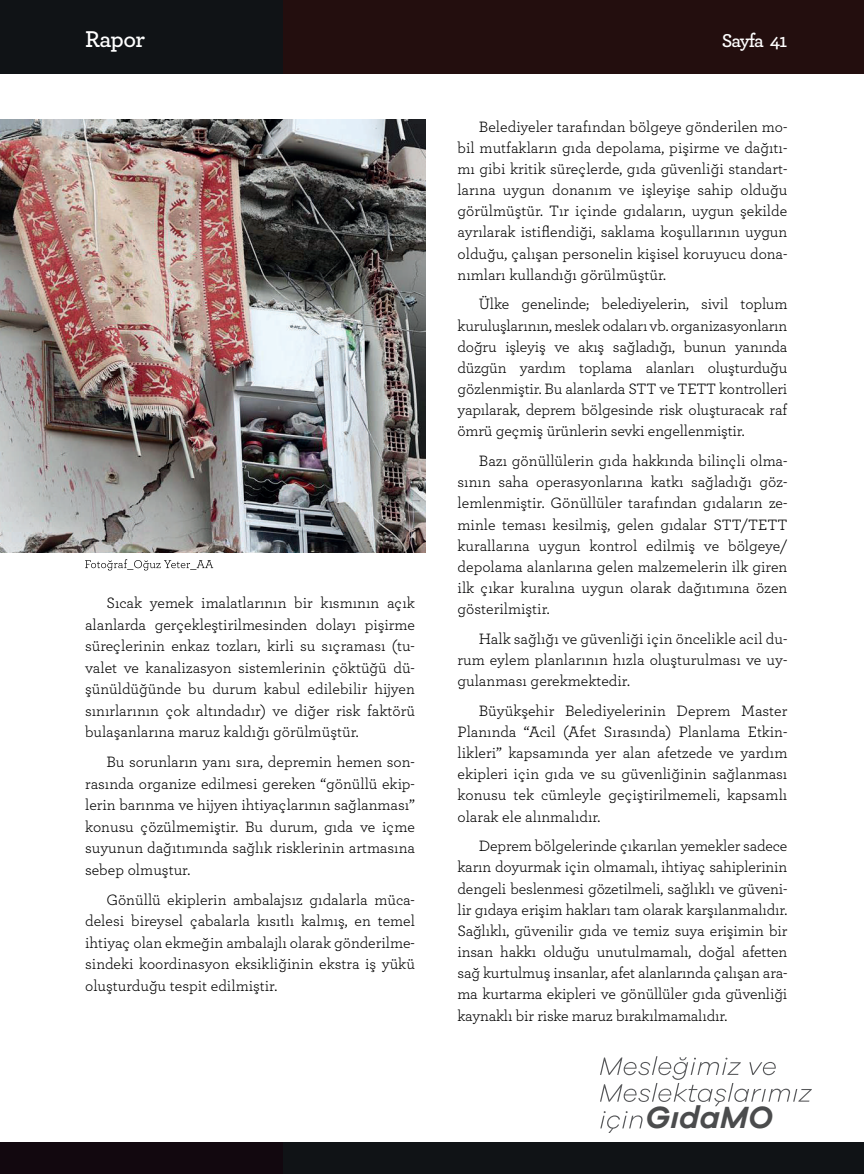
<style>
.page{position:relative;width:864px;height:1174px;background:#fff}
.page>*{position:absolute;margin:0;border:0;box-sizing:border-box;transform-origin:0 0}
.t1{font:italic 600 31.65px "Galano Grotesque";color:#4b4c4d}
.t2{font:600 24px "Archer";letter-spacing:-.025em;color:#fff}
.t3{font:600 19.5px "Archer";letter-spacing:-.06em;color:#fff}
.t4{font:15.75px/21.1px "Archer";color:#000001;text-align:justify}
</style>
<div class="page">
<div style="left:282px;top:1142px;width:581px;height:32px;background:#101316"></div>
<div style="left:0;top:1142px;width:282px;height:32px;background:#12080f"></div>
<div style="left:282px;top:0;width:581px;height:73px;background:#230e0e"></div>
<div style="left:0;top:0;width:282px;height:73px;background:#101316"></div>
<svg style="left:600px;top:1056px;width:211px;height:77px"></svg>
<img style="left:0;top:119px;width:425px;height:434px">
<svg style="left:85px;top:559px;width:128px;height:11px"></svg>
<h2 class="t2" style="left:85px;top:21px;width:61px">Rapor</h2>
<p class="t4" style="left:85px;top:591px;width:331px;text-indent:21px">Sıcak yemek imalatlarının bir kısmının açık alanlarda gerçekleştirilmesinden dolayı pişirme süreçlerinin enkaz tozları, kirli su sıçraması (tu&shy;valet ve kanalizasyon sistemlerinin çöktüğü dü&shy;şünüldüğünde bu durum kabul edilebilir hijyen sınırlarının çok altındadır) ve diğer risk faktörü bulaşanlarına maruz kaldığı görülmüştür.</p>
<p class="t4" style="left:85px;top:750px;width:331px;text-indent:21px">Bu sorunların yanı sıra, depremin hemen son&shy;rasında organize edilmesi gereken “gönüllü ekip&shy;lerin barınma ve hijyen ihtiyaçlarının sağlanması” konusu çözülmemiştir. Bu durum, gıda ve içme suyunun dağıtımında sağlık risklerinin artmasına sebep olmuştur.</p>
<p class="t4" style="left:85px;top:888px;width:331px;text-indent:21px">Gönüllü ekiplerin ambalajsız gıdalarla müca&shy;delesi bireysel çabalarla kısıtlı kalmış, en temel ihtiyaç olan ekmeğin ambalajlı olarak gönderilme&shy;sindeki koordinasyon eksikliğinin ekstra iş yükü oluşturduğu tespit edilmiştir.</p>
<p class="t3" style="left:721px;top:26px;width:67px">Sayfa 41</p>
<p class="t4" style="left:457px;top:115px;width:331px;text-indent:21px">Belediyeler tarafından bölgeye gönderilen mo&shy;bil mutfakların gıda depolama, pişirme ve dağıtı&shy;mı gibi kritik süreçlerde, gıda güvenliği standart&shy;larına uygun donanım ve işleyişe sahip olduğu görülmüştür. Tır içinde gıdaların, uygun şekilde ayrılarak istiflendiği, saklama koşullarının uygun olduğu, çalışan personelin kişisel koruyucu dona&shy;nımları kullandığı görülmüştür.</p>
<p class="t4" style="left:457px;top:293px;width:331px;text-indent:21px">Ülke genelinde; belediyelerin, sivil toplum kuruluşlarının, meslek odaları vb. organizasyonların doğru işleyiş ve akış sağladığı, bunun yanında düzgün yardım toplama alanları oluşturduğu gözlenmiştir. Bu alanlarda STT ve TETT kontrolleri yapılarak, deprem bölgesinde risk oluşturacak raf ömrü geçmiş ürünlerin sevki engellenmiştir.</p>
<p class="t4" style="left:457px;top:449px;width:331px;text-indent:21px">Bazı gönüllülerin gıda hakkında bilinçli olma&shy;sının saha operasyonlarına katkı sağladığı göz&shy;lemlenmiştir. Gönüllüler tarafından gıdaların ze&shy;minle teması kesilmiş, gelen gıdalar STT/TETT kurallarına uygun kontrol edilmiş ve bölgeye/ depolama alanlarına gelen malzemelerin ilk giren ilk çıkar kuralına uygun olarak dağıtımına özen gösterilmiştir.</p>
<p class="t4" style="left:457px;top:627px;width:331px;text-indent:21px">Halk sağlığı ve güvenliği için öncelikle acil du&shy;rum eylem planlarının hızla oluşturulması ve uy&shy;gulanması gerekmektedir.</p>
<p class="t4" style="left:457px;top:699px;width:331px;text-indent:21px">Büyükşehir Belediyelerinin Deprem Master Planında “Acil (Afet Sırasında) Planlama Etkin&shy;likleri” kapsamında yer alan afetzede ve yardım ekipleri için gıda ve su güvenliğinin sağlanması konusu tek cümleyle geçiştirilmemeli, kapsamlı olarak ele alınmalıdır.</p>
<p class="t4" style="left:457px;top:834px;width:331px;text-indent:21px">Deprem bölgelerinde çıkarılan yemekler sadece karın doyurmak için olmamalı, ihtiyaç sahiplerinin dengeli beslenmesi gözetilmeli, sağlıklı ve güveni&shy;lir gıdaya erişim hakları tam olarak karşılanmalıdır.<br>Sağlıklı, güvenilir gıda ve temiz suya erişimin bir insan hakkı olduğu unutulmamalı, doğal afetten sağ kurtulmuş insanlar, afet alanlarında çalışan ara&shy;ma kurtarma ekipleri ve gönüllüler gıda güvenliği kaynaklı bir riske maruz bırakılmamalıdır.</p>
<h1 class="t1" style="left:645px;top:1098px;width:129px">GıdaMO</h1>
</div>
